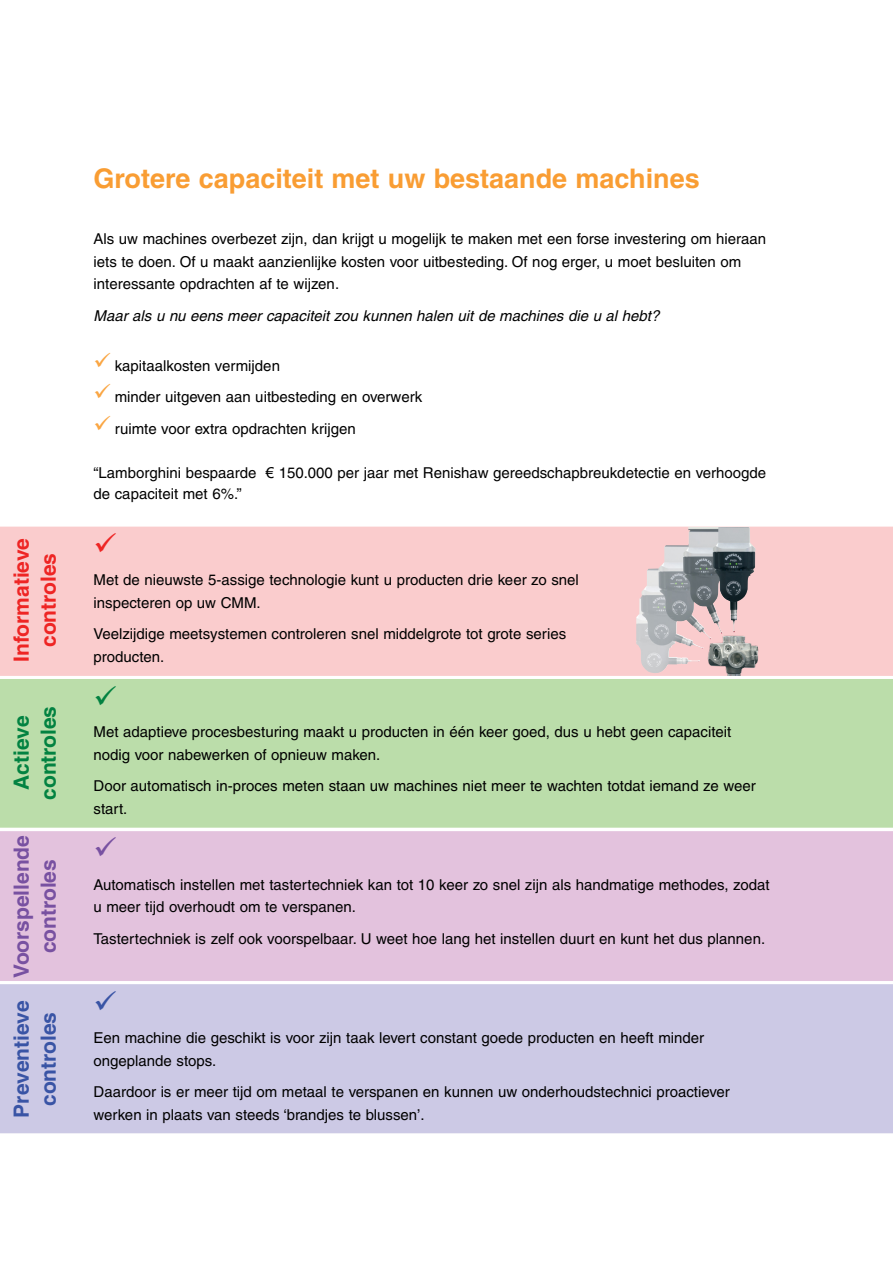
<style>
.page{position:relative;width:893px;height:1263px;background:#fff}
.page>*{position:absolute;margin:0;border:0;box-sizing:border-box;transform-origin:0 0}
.t1{font:700 27px "Helvetica";color:#f99d33}
.t2{font:22.5px/31.3px "Wingdings";color:#faa643;text-align:justify}
.t3{font:700 21px/27px "Helvetica";color:#7851a1;text-align:center}
.t4{font:700 21px/27px "Helvetica";color:#ee2524;text-align:center}
.t5{font:700 21px/27px "Helvetica";color:#3954a5;text-align:center}
.t6{font:700 21px/27px "Helvetica";color:#028241;text-align:center}
.t7{font:15px/22.5px "Helvetica";color:#000}
.t8{font:italic 15px "Helvetica";color:#000}
.s1{font-family:"Arial"}
</style>
<div class="page">
<div style="left:0;top:984px;width:893px;height:150px;background:#ccc9e5"></div>
<div style="left:0;top:831px;width:893px;height:150px;background:#e3c2dd"></div>
<div style="left:0;top:679px;width:893px;height:149px;background:#bda"></div>
<div style="left:0;top:526px;width:893px;height:150px;background:#facccd"></div>
<img style="left:636px;top:527px;width:76px;height:147px">
<img style="left:691px;top:608px;width:94px;height:67px">
<svg style="left:96px;top:533px;width:20px;height:20px"></svg>
<svg style="left:96px;top:991px;width:20px;height:20px"></svg>
<svg style="left:96px;top:837px;width:20px;height:19px"></svg>
<svg style="left:96px;top:685px;width:20px;height:20px"></svg>
<p class="t4" style="left:8px;top:662px;width:126px;rotate:-90deg">Informatieve controles</p>
<p class="t6" style="left:8px;top:800px;width:96px;rotate:-90deg">Actieve controles</p>
<p class="t3" style="left:8px;top:977px;width:144px;rotate:-90deg">Voorspellende controles</p>
<p class="t5" style="left:8px;top:1117px;width:119px;rotate:-90deg">Preventieve controles</p>
<p class="t1" style="left:94px;top:162px;width:608px">Grotere capaciteit met uw bestaande machines</p>
<p class="t7" style="left:94px;top:228px;width:674px">Als uw machines overbezet zijn, dan krijgt u mogelijk te maken met een forse investering om hieraan iets te doen. Of u maakt aanzienlijke kosten voor uitbesteding. Of nog erger, u moet besluiten om interessante opdrachten af te wijzen.</p>
<p class="t8" style="left:94px;top:307px;width:567px">Maar als u nu eens meer capaciteit zou kunnen halen uit de machines die u al hebt?</p>
<p class="t7" style="left:115px;top:350px;width:309px;line-height:31.5px">kapitaalkosten vermijden<br>minder uitgeven aan uitbesteding en overwerk ruimte voor extra opdrachten krijgen</p>
<p class="t2" style="left:94px;top:347px;width:19px">✓ ✓ ✓</p>
<p class="t7" style="left:94px;top:462px;width:674px;line-height:21px">“Lamborghini bespaarde <span class="s1">€</span> 150.000 per jaar met Renishaw gereedschapbreukdetectie en verhoogde de capaciteit met 6%.”</p>
<p class="t7" style="left:94px;top:569px;width:487px">Met de nieuwste 5-assige technologie kunt u producten drie keer zo snel inspecteren op uw CMM.</p>
<p class="t7" style="left:94px;top:623px;width:474px">Veelzijdige meetsystemen controleren snel middelgrote tot grote series producten.</p>
<p class="t7" style="left:94px;top:721px;width:639px">Met adaptieve procesbesturing maakt u producten in één keer goed, dus u hebt geen capaciteit nodig voor nabewerken of opnieuw maken.</p>
<p class="t7" style="left:94px;top:775px;width:664px">Door automatisch in-proces meten staan uw machines niet meer te wachten totdat iemand ze weer start.</p>
<p class="t7" style="left:94px;top:873px;width:677px">Automatisch instellen met tastertechniek kan tot 10 keer zo snel zijn als handmatige methodes, zodat u meer tijd overhoudt om te verspanen.</p>
<p class="t7" style="left:94px;top:927px;width:673px">Tastertechniek is zelf ook voorspelbaar. U weet hoe lang het instellen duurt en kunt het dus plannen.</p>
<p class="t7" style="left:94px;top:1026px;width:612px">Een machine die geschikt is voor zijn taak levert constant goede producten en heeft minder ongeplande stops.</p>
<p class="t7" style="left:94px;top:1080px;width:638px">Daardoor is er meer tijd om metaal te verspanen en kunnen uw onderhoudstechnici proactiever werken in plaats van steeds ‘brandjes te blussen’.</p>
</div>
